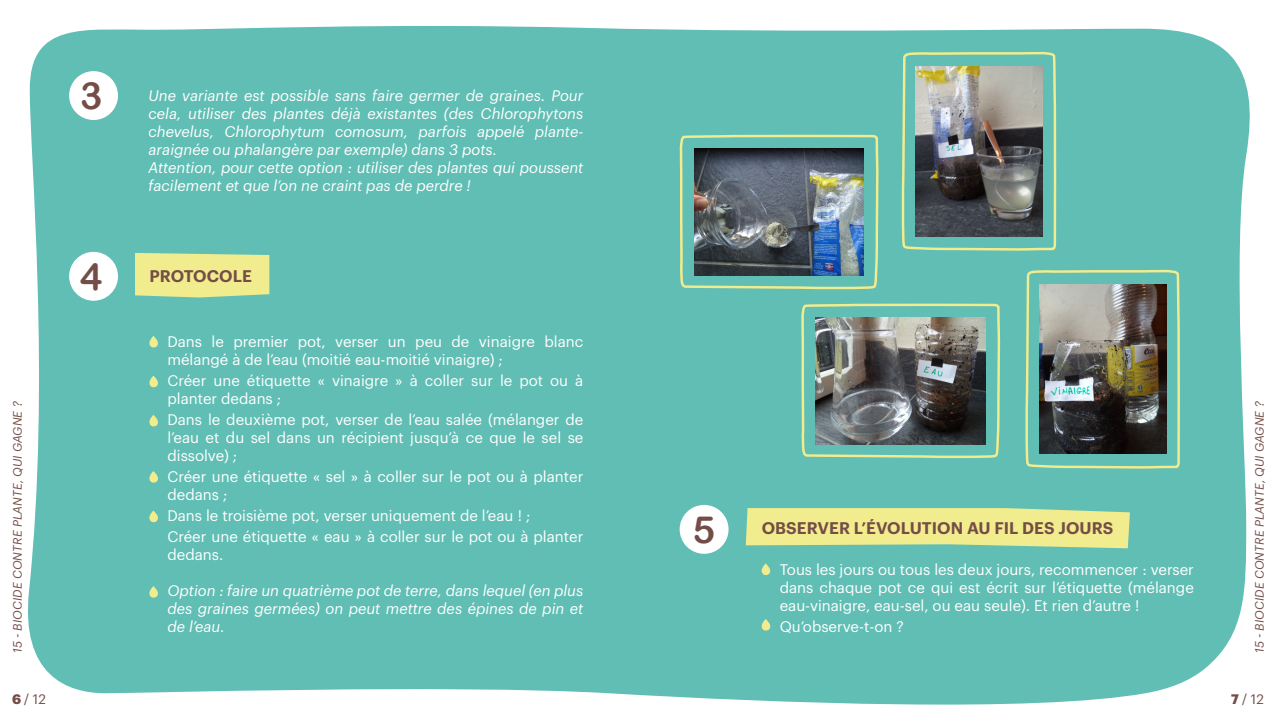
<style>
.page{position:relative;width:1276px;height:723px;background:#fff}
.page>*{position:absolute;margin:0;border:0;box-sizing:border-box;transform-origin:0 0}
.t1{font:37.5px "Arial Rounded MT Bold";color:#744d47}
.t2{font:600 16.5px "Graphik";letter-spacing:.005em;color:#744d47}
.t3{font:15px/18px "Graphik";color:#fff}
.t4{font:italic 15px/18px "Graphik";color:#fff;text-align:justify}
.t5{font:13.5px "Graphik";color:#744d47}
.t6{font:italic 12px "Graphik";letter-spacing:.005em;color:#744d47}
.s1{font-weight:700}
</style>
<div class="page">
<div style="left:28px;top:26px;width:1222px;height:679px;background:#60beb4"></div>
<div style="left:135px;top:253px;width:134px;height:44px;background:#f1ec8d"></div>
<div style="left:69px;top:252px;width:49px;height:49px;background:#fff;border-radius:50%"></div>
<div style="left:69px;top:71px;width:49px;height:49px;background:#fff;border-radius:50%"></div>
<div style="left:679px;top:505px;width:49px;height:49px;background:#fff;border-radius:50%"></div>
<svg style="left:746px;top:508px;width:384px;height:40px;background:#e4e890"></svg>
<svg style="left:149px;top:336px;width:9px;height:12px"></svg>
<svg style="left:149px;top:376px;width:9px;height:11px"></svg>
<svg style="left:149px;top:415px;width:9px;height:11px"></svg>
<svg style="left:149px;top:471px;width:9px;height:12px"></svg>
<svg style="left:149px;top:510px;width:9px;height:12px"></svg>
<svg style="left:149px;top:586px;width:9px;height:12px"></svg>
<svg style="left:801px;top:66px;width:200px;height:394px;background:#6c9389"></svg>
<img style="left:679px;top:26px;width:201px;height:265px">
<img style="left:1023px;top:269px;width:158px;height:201px">
<img style="left:900px;top:51px;width:157px;height:201px">
<svg style="left:761px;top:563px;width:9px;height:12px"></svg>
<svg style="left:761px;top:619px;width:9px;height:12px"></svg>
<h1 class="t1" style="left:80px;top:74px;width:24px">3</h1>
<h1 class="t1" style="left:80px;top:254px;width:24px">4</h1>
<p class="t4" style="left:149px;top:86px;width:436px;text-align:left">Une variante est possible sans faire germer de graines. Pour cela, utiliser des plantes déjà existantes (des Chlorophytons chevelus, Chlorophytum comosum, parfois appelé plante&shy;araignée ou phalangère par exemple) dans 3 pots.<br>Attention, pour cette option : utiliser des plantes qui poussent facilement et que l’on ne craint pas de perdre !</p>
<p class="t2" style="left:149px;top:263px;width:104px">PROTOCOLE</p>
<p class="t3" style="left:167px;top:331px;width:417px">Dans le premier pot, verser un peu de vinaigre blanc mélangé à de l’eau (moitié eau-moitié vinaigre) ;</p>
<p class="t3" style="left:167px;top:370px;width:417px">Créer une étiquette « vinaigre » à coller sur le pot ou à planter dedans ;</p>
<p class="t3" style="left:167px;top:409px;width:417px;text-align:justify">Dans le deuxième pot, verser de l’eau salée (mélanger de l’eau et du sel dans un récipient jusqu’à ce que le sel se dissolve) ;</p>
<p class="t3" style="left:167px;top:466px;width:417px">Créer une étiquette « sel » à coller sur le pot ou à planter dedans ;</p>
<p class="t3" style="left:167px;top:504px;width:417px;line-height:21px">Dans le troisième pot, verser uniquement de l’eau ! ;<br>Créer une étiquette « eau » à coller sur le pot ou à planter</p>
<p class="t3" style="left:167px;top:544px;width:57px">dedans.</p>
<p class="t4" style="left:167px;top:580px;width:417px">Option : faire un quatrième pot de terre, dans lequel (en plus des graines germées) on peut mettre des épines de pin et de l’eau.</p>
<p class="t6" style="left:9px;top:653px;width:253px;rotate:-90deg">15 - BIOCIDE CONTRE PLANTE, QUI GAGNE ?</p>
<p class="t6" style="left:1250px;top:653px;width:253px;rotate:-90deg">15 - BIOCIDE CONTRE PLANTE, QUI GAGNE ?</p>
<h1 class="t1" style="left:693px;top:507px;width:24px">5</h1>
<p class="t2" style="left:761px;top:515px;width:353px">OBSERVER L’ÉVOLUTION AU FIL DES JOURS</p>
<p class="t3" style="left:779px;top:559px;width:416px;text-align:justify">Tous les jours ou tous les deux jours, recommencer : verser dans chaque pot ce qui est écrit sur l’étiquette (mélange eau-vinaigre, eau-sel, ou eau seule). Et rien d’autre !</p>
<p class="t3" style="left:779px;top:616px;width:126px">Qu’observe-t-on ?</p>
<p class="t5" style="left:12px;top:689px;width:35px"><span class="s1">6</span> / 12</p>
<p class="t5" style="left:1231px;top:689px;width:34px"><span class="s1">7</span> / 12</p>
</div>
